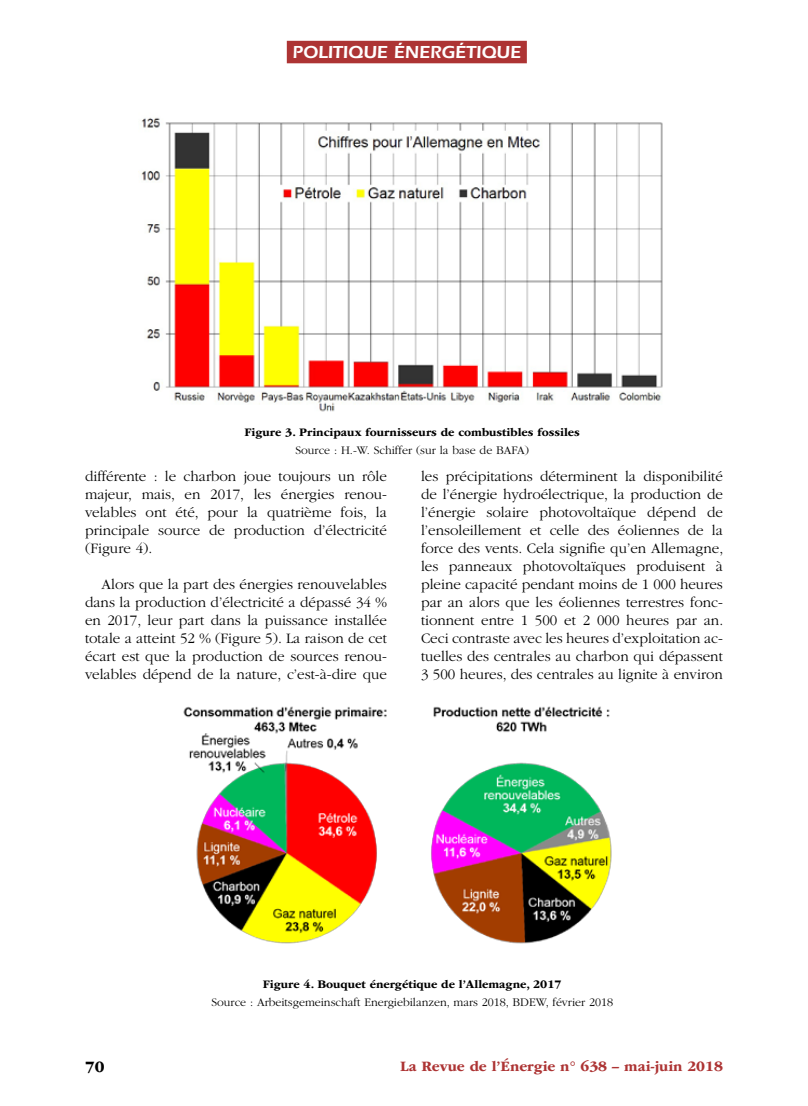
<style>
.page{position:relative;width:808px;height:1106px;background:#fff}
.page>*{position:absolute;margin:0;border:0;box-sizing:border-box;transform-origin:0 0}
.t1{font:600 18px "ITC Eras Std";color:#fff}
.t2{font:700 16.5px "ITC Garamond Std";color:#000}
.t3{font:300 15px/18px "ITC Garamond Std";color:#000;text-align:justify}
.t4{font:700 15px "ITC Garamond Std";color:#ad3434}
.t5{font:300 12px "ITC Garamond Std";color:#000}
.t6{font:700 12px "ITC Garamond Std";color:#000}
</style>
<div class="page">
<div style="left:287px;top:41px;width:240px;height:22px;background:#ad3434"></div>
<img style="left:183px;top:706px;width:429px;height:238px">
<img style="left:138px;top:118px;width:525px;height:294px">
<p class="t1" style="left:292px;top:42px;width:230px">POLITIQUE ÉNERGÉTIQUE</p>
<p class="t6" style="left:245px;top:425px;width:337px">Figure 3. Principaux fournisseurs de combustibles fossiles</p>
<p class="t5" style="left:295px;top:444px;width:235px">Source : H.-W. Schiffer (sur la base de BAFA)</p>
<p class="t3" style="left:85px;top:467px;width:303px">différente : le charbon joue toujours un rôle majeur, mais, en 2017, les énergies renou&shy;velables ont été, pour la quatrième fois, la principale source de production d’électricité (Figure 4).</p>
<p class="t3" style="left:85px;top:575px;width:303px;text-indent:16px">Alors que la part des énergies renouvelables dans la production d’électricité a dépassé 34 % en 2017, leur part dans la puissance installée totale a atteint 52 % (Figure 5). La raison de cet écart est que la production de sources renou&shy;velables dépend de la nature, c’est-à-dire que</p>
<p class="t3" style="left:421px;top:467px;width:304px">les précipitations déterminent la disponibilité de l’énergie hydroélectrique, la production de l’énergie solaire photovoltaïque dépend de l’ensoleillement et celle des éoliennes de la force des vents. Cela signifie qu’en Allemagne, les panneaux photovoltaïques produisent à pleine capacité pendant moins de 1 000 heures par an alors que les éoliennes terrestres fonc&shy;tionnent entre 1 500 et 2 000 heures par an.<br>Ceci contraste avec les heures d’exploitation ac&shy;tuelles des centrales au charbon qui dépassent 3 500 heures, des centrales au lignite à environ</p>
<p class="t6" style="left:263px;top:977px;width:300px">Figure 4. Bouquet énergétique de l’Allemagne, 2017</p>
<p class="t5" style="left:211px;top:996px;width:403px">Source : Arbeitsgemeinschaft Energiebilanzen, mars 2018, BDEW, février 2018</p>
<p class="t2" style="left:85px;top:1057px;width:21px">70</p>
<p class="t4" style="left:400px;top:1058px;width:324px">La Revue de l’Énergie n° 638 – mai-juin 2018</p>
</div>
